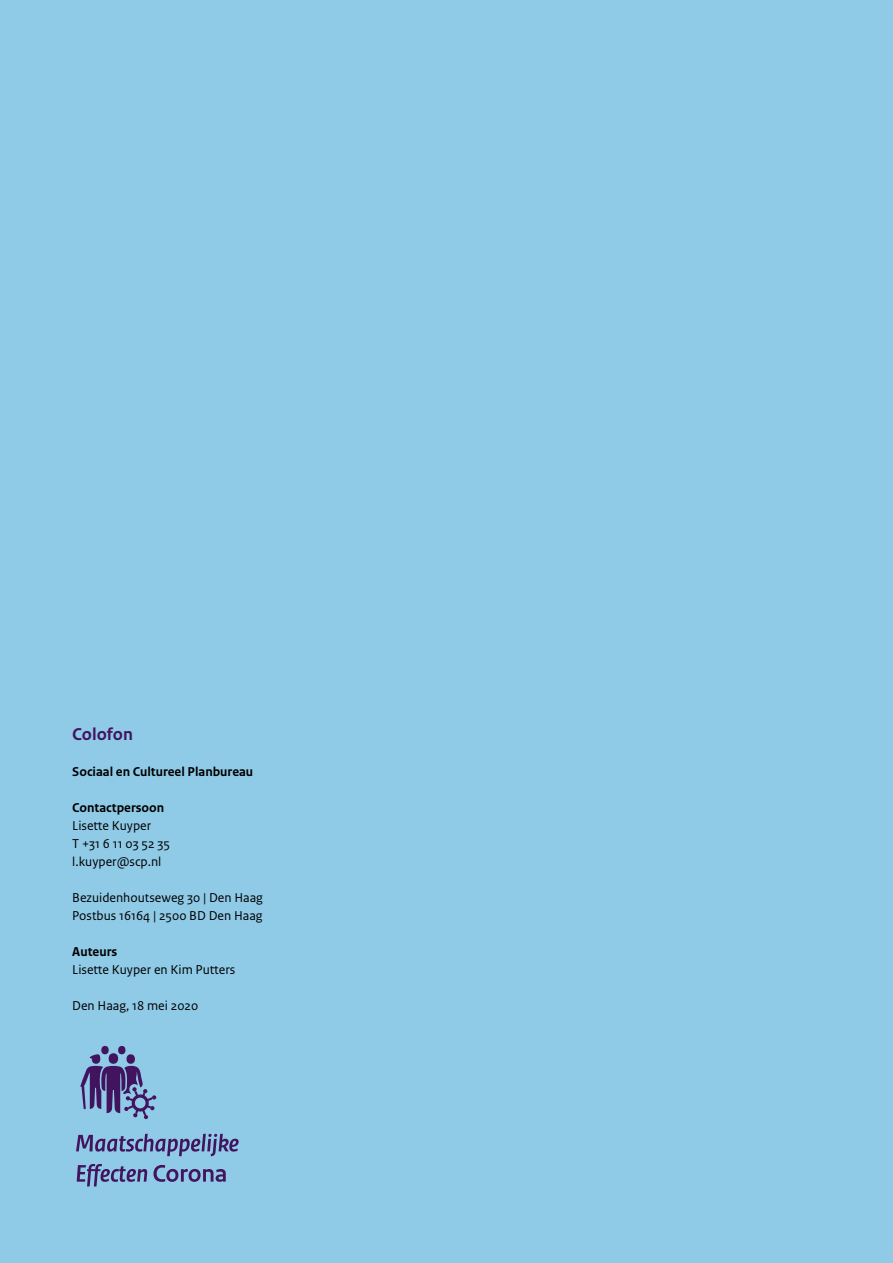
<style>
.page{position:relative;width:893px;height:1263px;background:#8fcae7}
.page>*{position:absolute;margin:0;border:0;box-sizing:border-box;transform-origin:0 0}
.H1_-_RO_Colofonkop_S{font:700 18px "Rijksoverheid Sans Text";color:#42145f}
.P_-_RO_Broodtekst_Sa{font:13.5px "Rijksoverheid Sans Text";color:#000}
.P_-_RO_Broodtekst_Sa-2{font:700 13.5px "Rijksoverheid Sans Text";color:#000}
</style>
<div class="page">
<svg style="left:76px;top:1134px;width:163px;height:52px"></svg>
<svg style="left:80px;top:1046px;width:77px;height:73px"></svg>
<h1 class="H1_-_RO_Colofonkop_S" style="left:72px;top:724px;width:62px">Colofon</h1>
<p class="P_-_RO_Broodtekst_Sa-2" style="left:72px;top:764px;width:182px">Sociaal en Cultureel Planbureau</p>
<p class="P_-_RO_Broodtekst_Sa-2" style="left:72px;top:800px;width:93px">Contactpersoon</p>
<p class="P_-_RO_Broodtekst_Sa" style="left:72px;top:818px;width:80px">Lisette Kuyper</p>
<p class="P_-_RO_Broodtekst_Sa" style="left:72px;top:836px;width:99px">T +31 6 11 03 52 35</p>
<p class="P_-_RO_Broodtekst_Sa" style="left:72px;top:854px;width:91px">l.kuyper@scp.nl</p>
<p class="P_-_RO_Broodtekst_Sa" style="left:72px;top:890px;width:192px">Bezuidenhoutseweg 30 | Den Haag</p>
<p class="P_-_RO_Broodtekst_Sa" style="left:72px;top:908px;width:192px">Postbus 16164 | 2500 BD Den Haag</p>
<p class="P_-_RO_Broodtekst_Sa-2" style="left:72px;top:944px;width:46px">Auteurs</p>
<p class="P_-_RO_Broodtekst_Sa" style="left:72px;top:962px;width:165px">Lisette Kuyper en Kim Putters</p>
<p class="P_-_RO_Broodtekst_Sa" style="left:72px;top:998px;width:128px">Den Haag, 18 mei 2020</p>
</div>
